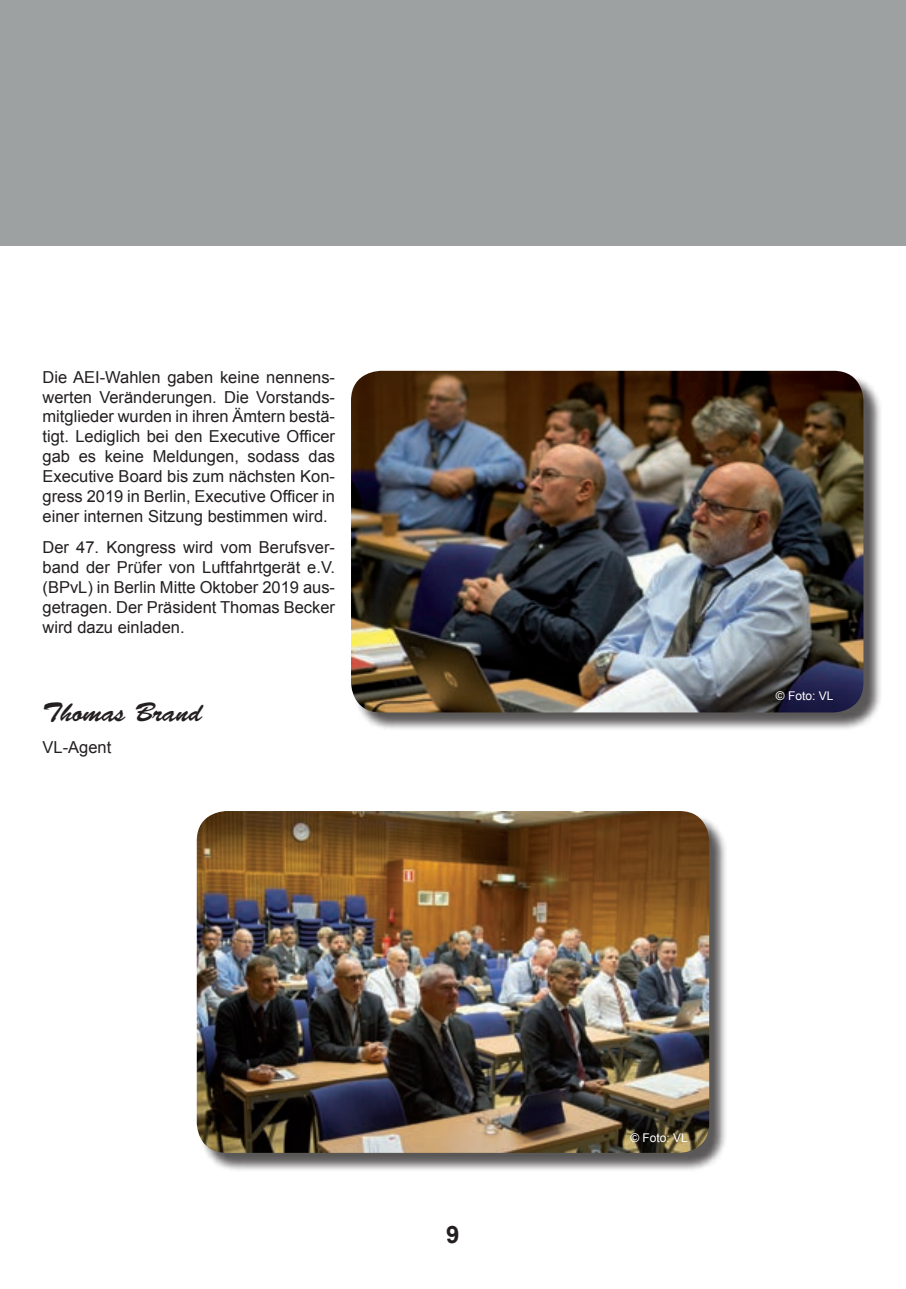
<style>
.page{position:relative;width:906px;height:1289px;background:#fff}
.page>*{position:absolute;margin:0;border:0;box-sizing:border-box;transform-origin:0 0}
.t1{font:27px "Brush Script Std";color:#231f20}
.t2{font:700 24px "Arial";color:#231f20}
.t3{font:16.5px/19.8px "Arial";color:#231f20;text-align:justify}
.t4{font:12px "Arial";color:#fff}
</style>
<div class="page">
<div style="left:199px;top:813px;width:529px;height:358px;background:#231f20;opacity:.75"></div>
<img style="left:197px;top:811px;width:512px;height:341px">
<div style="left:353px;top:373px;width:529px;height:358px;background:#231f20;opacity:.75"></div>
<img style="left:351px;top:371px;width:512px;height:341px">
<p class="t3" style="left:43px;top:367px;width:294px">Die AEI-Wahlen gaben keine nennens&shy;werten Veränderungen. Die Vorstands&shy;mitglieder wurden in ihren Ämtern bestä&shy;tigt. Lediglich bei den Executive Officer gab es keine Meldungen, sodass das Executive Board bis zum nächsten Kon&shy;gress 2019 in Berlin, Executive Officer in einer internen Sitzung bestimmen wird.</p>
<p class="t3" style="left:43px;top:538px;width:294px">Der 47. Kongress wird vom Berufsver&shy;band der Prüfer von Luftfahrtgerät e.V. (BPvL) in Berlin Mitte Oktober 2019 aus&shy;getragen. Der Präsident Thomas Becker wird dazu einladen.</p>
<h1 class="t1" style="left:43px;top:697px;width:161px">Thomas Brand</h1>
<p class="t3" style="left:43px;top:737px;width:70px">VL-Agent</p>
<h2 class="t2" style="left:446px;top:1218px;width:15px">9</h2>
<p class="t4" style="left:776px;top:688px;width:59px">© Foto: VL</p>
<p class="t4" style="left:630px;top:1129px;width:59px">© Foto: VL</p>
</div>
